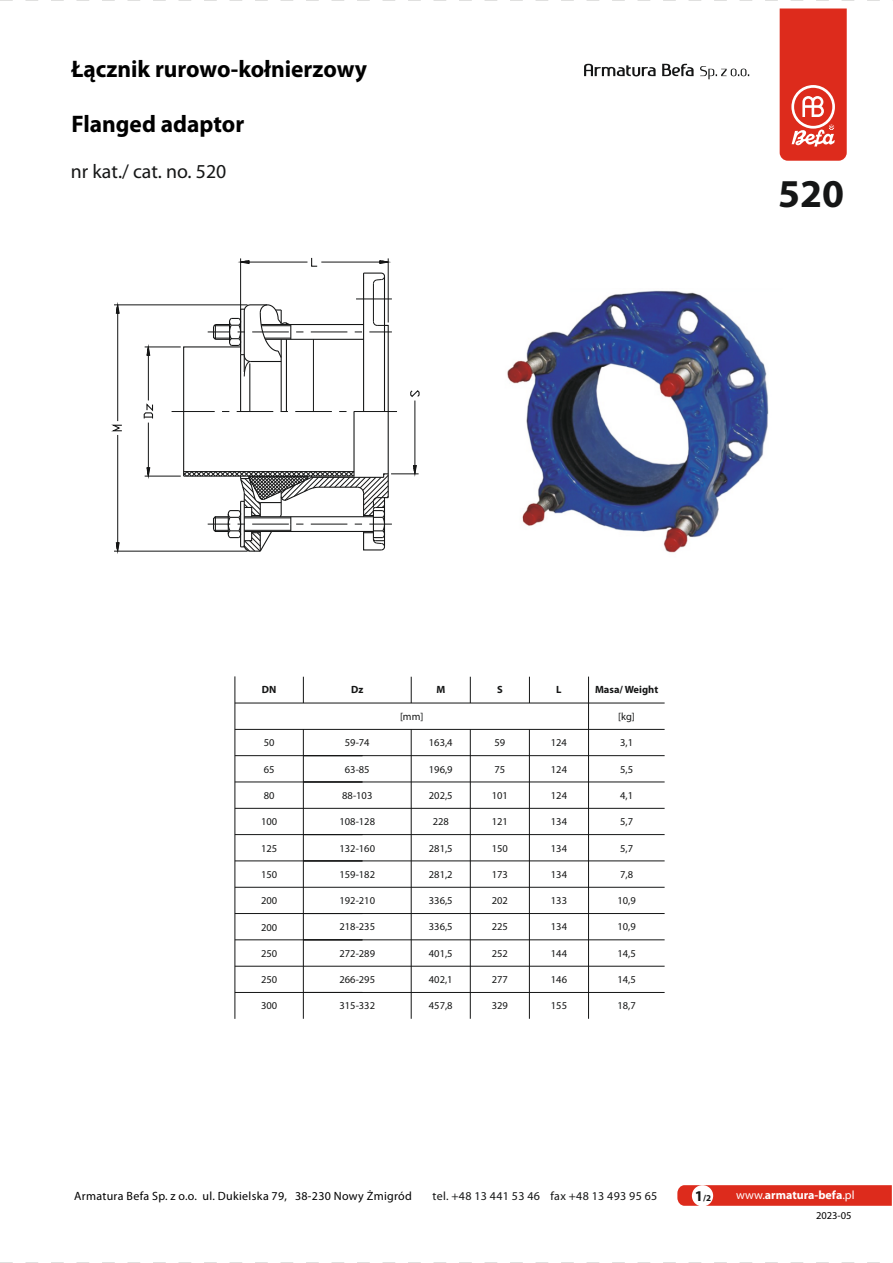
<style>
.page{position:relative;width:893px;height:1263px;background:#fff}
.page>*{position:absolute;margin:0;border:0;box-sizing:border-box;transform-origin:0 0}
.t1{font:700 39.6px "Myriad Pro";color:#151616}
.t2{font:700 24px "Myriad Pro";color:#000}
.t3{font:19.8px "Myriad Pro";color:#151616}
.t4{font:700 15px "Myriad Pro";color:#151616}
.t5{font:12px "Myriad Pro";letter-spacing:.025em;color:#000}
.t6{font:12px "Myriad Pro";letter-spacing:.025em;color:#151616}
.t7{font:700 12px "Myriad Pro";color:#fff}
.t8{font:10.5px "Myriad Pro";color:#151616}
.t9{font:700 10.5px "Myriad Pro";color:#151616}
.t10{font:10.5px "Myriad Pro";color:#000}
.t11{font:700 9px "Myriad Pro";color:#151616}
.s1{font-weight:400}
</style>
<div class="page">
<svg style="left:0;top:0;width:893px;height:1px"></svg>
<svg style="left:0;top:1262px;width:893px;height:1px"></svg>
<svg style="left:584px;top:64px;width:110px;height:12px"></svg>
<svg style="left:700px;top:66px;width:49px;height:13px"></svg>
<svg style="left:780px;top:9px;width:67px;height:152px;background:#e03f32"></svg>
<hr style="left:235px;top:729px;width:430px;height:1px;background:#151616">
<hr style="left:235px;top:703px;width:430px;height:1px;background:#151616">
<hr style="left:235px;top:676px;width:1px;height:343px;background:#151616">
<hr style="left:303px;top:729px;width:1px;height:290px;background:#151616">
<hr style="left:235px;top:755px;width:430px;height:1px;background:#151616">
<hr style="left:235px;top:782px;width:430px;height:1px;background:#151616">
<hr style="left:588px;top:677px;width:1px;height:342px;background:#151616">
<hr style="left:529px;top:729px;width:1px;height:290px;background:#151616">
<svg style="left:303px;top:677px;width:1px;height:26px"></svg>
<svg style="left:529px;top:677px;width:1px;height:26px"></svg>
<hr style="left:235px;top:808px;width:430px;height:1px;background:#151616">
<hr style="left:235px;top:834px;width:430px;height:1px;background:#151616">
<hr style="left:235px;top:861px;width:430px;height:1px;background:#151616">
<hr style="left:235px;top:887px;width:430px;height:1px;background:#151616">
<hr style="left:235px;top:913px;width:430px;height:1px;background:#151616">
<hr style="left:235px;top:939px;width:430px;height:1px;background:#151616">
<hr style="left:235px;top:966px;width:430px;height:1px;background:#151616">
<hr style="left:235px;top:992px;width:430px;height:1px;background:#151616">
<hr style="left:470px;top:729px;width:1px;height:290px;background:#151616">
<svg style="left:470px;top:677px;width:1px;height:26px"></svg>
<hr style="left:411px;top:729px;width:1px;height:290px;background:#151616">
<svg style="left:411px;top:677px;width:1px;height:26px"></svg>
<svg style="left:677px;top:1185px;width:215px;height:21px;background:#de3122"></svg>
<div style="left:692px;top:1185px;width:21px;height:21px;background:#fff;border-radius:50%"></div>
<img style="left:507px;top:290px;width:262px;height:263px">
<hr style="left:373px;top:284px;width:1px;height:38px;background:#151616">
<hr style="left:172px;top:411px;width:43px;height:1px;background:#151616">
<hr style="left:356px;top:299px;width:36px;height:1px;background:#151616">
<hr style="left:145px;top:347px;width:36px;height:1px;background:#151616">
<hr style="left:145px;top:476px;width:36px;height:1px;background:#151616">
<hr style="left:148px;top:355px;width:1px;height:45px;background:#151616">
<hr style="left:148px;top:423px;width:1px;height:45px;background:#151616">
<svg style="left:146px;top:344px;width:4px;height:12px"></svg>
<svg style="left:146px;top:467px;width:4px;height:12px"></svg>
<hr style="left:240px;top:258px;width:1px;height:94px;background:#151616">
<hr style="left:388px;top:258px;width:1px;height:64px;background:#151616">
<hr style="left:249px;top:262px;width:58px;height:1px;background:#151616">
<hr style="left:321px;top:262px;width:59px;height:1px;background:#151616">
<svg style="left:238px;top:260px;width:11px;height:4px"></svg>
<svg style="left:379px;top:260px;width:12px;height:4px"></svg>
<hr style="left:114px;top:305px;width:134px;height:1px;background:#151616">
<hr style="left:114px;top:551px;width:134px;height:1px;background:#151616">
<hr style="left:117px;top:313px;width:1px;height:108px;background:#151616">
<hr style="left:117px;top:435px;width:1px;height:108px;background:#151616">
<svg style="left:116px;top:302px;width:4px;height:12px"></svg>
<svg style="left:116px;top:542px;width:4px;height:12px"></svg>
<hr style="left:384px;top:276px;width:1px;height:135px;background:#151616">
<hr style="left:363px;top:273px;width:1px;height:138px;background:#151616">
<svg style="left:363px;top:272px;width:23px;height:12px"></svg>
<svg style="left:143px;top:403px;width:11px;height:16px"></svg>
<svg style="left:311px;top:257px;width:7px;height:10px"></svg>
<svg style="left:183px;top:304px;width:237px;height:248px"></svg>
<svg style="left:111px;top:424px;width:11px;height:8px"></svg>
<h2 class="t2" style="left:71px;top:59px;width:297px">Łącznik rurowo-kołnierzowy</h2>
<h2 class="t2" style="left:71px;top:114px;width:174px">Flanged adaptor</h2>
<h3 class="t3" style="left:71px;top:163px;width:157px">nr kat./ cat. no. 520</h3>
<h1 class="t1" style="left:778px;top:177px;width:67px">520</h1>
<p class="t9" style="left:262px;top:685px;width:16px">DN</p>
<p class="t9" style="left:595px;top:685px;width:65px">Masa/ Weight</p>
<p class="t9" style="left:497px;top:685px;width:7px">S</p>
<p class="t9" style="left:351px;top:685px;width:14px">Dz</p>
<p class="t9" style="left:436px;top:685px;width:10px">M</p>
<p class="t9" style="left:556px;top:685px;width:7px">L</p>
<p class="t8" style="left:400px;top:712px;width:25px">[mm]</p>
<p class="t8" style="left:618px;top:712px;width:18px">[kg]</p>
<p class="t8" style="left:264px;top:738px;width:12px">50</p>
<p class="t8" style="left:264px;top:765px;width:12px">65</p>
<p class="t8" style="left:345px;top:738px;width:26px">59-74</p>
<p class="t8" style="left:345px;top:765px;width:26px">63-85</p>
<p class="t8" style="left:429px;top:738px;width:25px">163,4</p>
<p class="t8" style="left:429px;top:765px;width:25px">196,9</p>
<p class="t8" style="left:494px;top:738px;width:12px">59</p>
<p class="t8" style="left:494px;top:765px;width:12px">75</p>
<p class="t8" style="left:551px;top:738px;width:18px">124</p>
<p class="t8" style="left:551px;top:765px;width:18px">124</p>
<p class="t8" style="left:620px;top:738px;width:14px">3,1</p>
<p class="t8" style="left:620px;top:765px;width:14px">5,5</p>
<p class="t8" style="left:264px;top:791px;width:12px">80</p>
<p class="t8" style="left:342px;top:791px;width:32px">88-103</p>
<p class="t8" style="left:429px;top:791px;width:25px">202,5</p>
<p class="t8" style="left:492px;top:791px;width:18px">101</p>
<p class="t8" style="left:551px;top:791px;width:18px">124</p>
<p class="t8" style="left:620px;top:791px;width:14px">4,1</p>
<p class="t8" style="left:261px;top:817px;width:18px">100</p>
<p class="t8" style="left:261px;top:844px;width:18px">125</p>
<p class="t8" style="left:340px;top:817px;width:37px">108-128</p>
<p class="t8" style="left:340px;top:844px;width:37px">132-160</p>
<p class="t8" style="left:433px;top:817px;width:18px">228</p>
<p class="t8" style="left:429px;top:844px;width:25px">281,5</p>
<p class="t8" style="left:492px;top:817px;width:18px">121</p>
<p class="t8" style="left:492px;top:844px;width:18px">150</p>
<p class="t8" style="left:551px;top:817px;width:18px">134</p>
<p class="t8" style="left:551px;top:844px;width:18px">134</p>
<p class="t8" style="left:620px;top:817px;width:14px">5,7</p>
<p class="t8" style="left:620px;top:844px;width:14px">5,7</p>
<p class="t8" style="left:261px;top:870px;width:18px">150</p>
<p class="t8" style="left:340px;top:870px;width:37px">159-182</p>
<p class="t8" style="left:429px;top:870px;width:25px">281,2</p>
<p class="t8" style="left:492px;top:870px;width:18px">173</p>
<p class="t8" style="left:551px;top:870px;width:18px">134</p>
<p class="t8" style="left:620px;top:870px;width:14px">7,8</p>
<p class="t8" style="left:261px;top:896px;width:18px">200</p>
<p class="t8" style="left:261px;top:923px;width:18px">200</p>
<p class="t8" style="left:340px;top:896px;width:37px">192-210</p>
<p class="t8" style="left:340px;top:922px;width:37px">218-235</p>
<p class="t8" style="left:429px;top:896px;width:25px">336,5</p>
<p class="t8" style="left:429px;top:922px;width:25px">336,5</p>
<p class="t8" style="left:492px;top:896px;width:18px">202</p>
<p class="t8" style="left:492px;top:922px;width:18px">225</p>
<p class="t8" style="left:551px;top:896px;width:18px">133</p>
<p class="t8" style="left:551px;top:922px;width:18px">134</p>
<p class="t8" style="left:617px;top:896px;width:20px">10,9</p>
<p class="t8" style="left:617px;top:922px;width:20px">10,9</p>
<p class="t8" style="left:261px;top:949px;width:18px">250</p>
<p class="t8" style="left:340px;top:949px;width:37px">272-289</p>
<p class="t8" style="left:429px;top:949px;width:25px">401,5</p>
<p class="t8" style="left:492px;top:949px;width:18px">252</p>
<p class="t8" style="left:551px;top:949px;width:18px">144</p>
<p class="t8" style="left:617px;top:949px;width:20px">14,5</p>
<p class="t8" style="left:261px;top:975px;width:18px">250</p>
<p class="t8" style="left:261px;top:1001px;width:18px">300</p>
<p class="t8" style="left:340px;top:975px;width:37px">266-295</p>
<p class="t8" style="left:340px;top:1001px;width:37px">315-332</p>
<p class="t8" style="left:429px;top:975px;width:25px">402,1</p>
<p class="t8" style="left:429px;top:1001px;width:25px">457,8</p>
<p class="t8" style="left:492px;top:975px;width:18px">277</p>
<p class="t8" style="left:492px;top:1001px;width:18px">329</p>
<p class="t8" style="left:551px;top:975px;width:18px">146</p>
<p class="t8" style="left:551px;top:1001px;width:18px">155</p>
<p class="t8" style="left:617px;top:975px;width:20px">14,5</p>
<p class="t8" style="left:617px;top:1001px;width:20px">18,7</p>
<p class="t5" style="left:74px;top:1190px;width:339px">Armatura Befa Sp. z o.o. ul. Dukielska 79, 38-230 Nowy Żmigród</p>
<p class="t6" style="left:433px;top:1190px;width:226px">tel. +48 13 441 53 46 fax +48 13 493 95 65</p>
<h3 class="t4" style="left:695px;top:1189px;width:10px">1</h3>
<p class="t7" style="left:736px;top:1190px;width:120px"><span class="s1">www.</span>armatura-befa<span class="s1">.pl</span></p>
<p class="t11" style="left:703px;top:1194px;width:9px">/2</p>
<p class="t10" style="left:816px;top:1211px;width:37px">2023-05</p>
</div>
